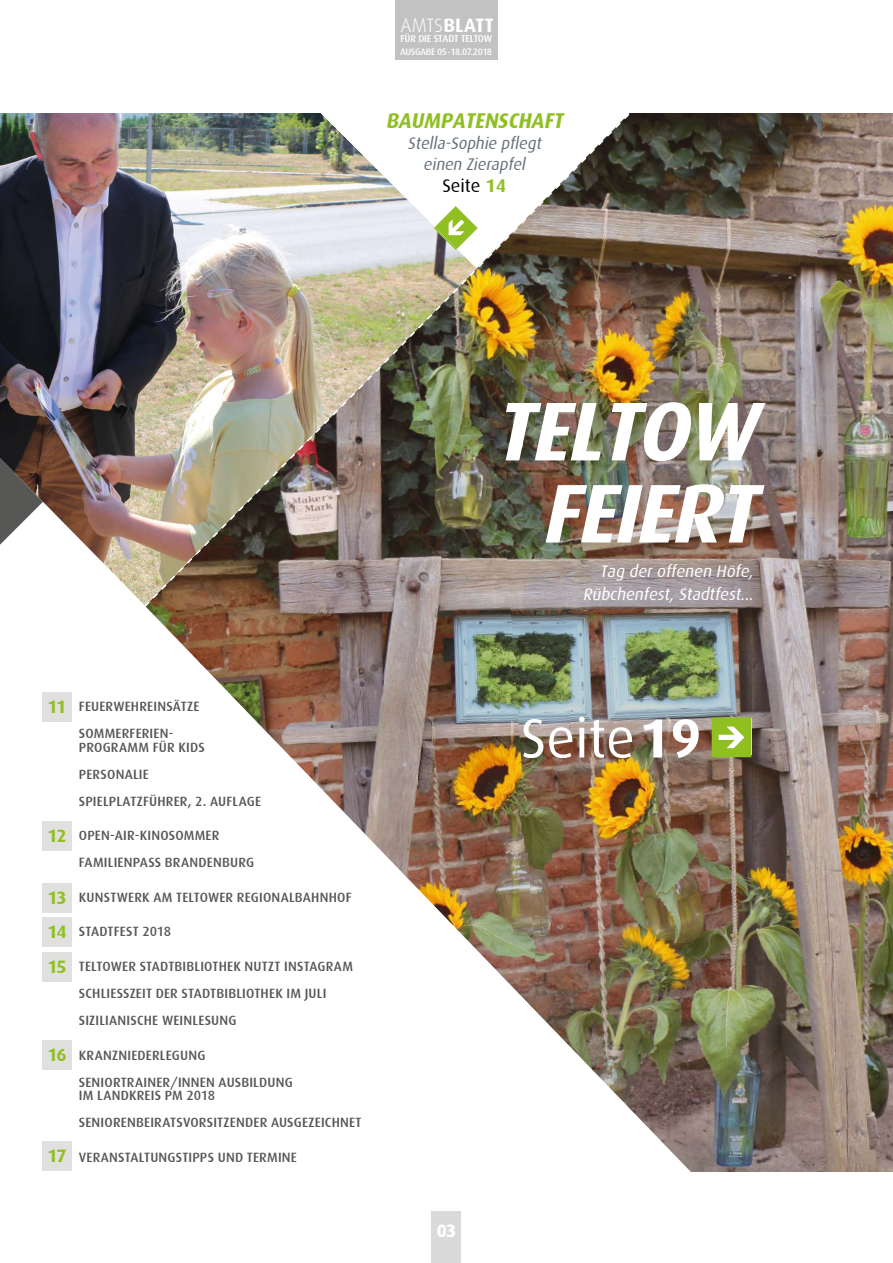
<style>
.page{position:relative;width:893px;height:1263px;background:#fff}
.page>*{position:absolute;margin:0;border:0;box-sizing:border-box;transform-origin:0 0}
.t1{font:italic 700 83.4px/82.1px "Dax";color:#fff;text-align:center}
.t2{font:55.05px "Dax";color:#fff}
.t3{font:italic 700 21.45px "Dax";color:#90bf21}
.t4{font:700 19.5px "Dax";letter-spacing:.005em;color:#fff}
.t5{font:18.3px "Dax";color:#000}
.t6{font:700 18px/34.3px "Dax";letter-spacing:-.06em;color:#90bf21}
.t7{font:700 18px "Dax";color:#fff}
.t8{font:italic 16.8px/23px "Dax";color:#fff;text-align:right}
.t9{font:italic 16.8px/21.6px "Dax";color:#66707b;text-align:center}
.t10{font:500 13.5px/27px "Dax";letter-spacing:.015em;color:#575756}
.t11{font:500 10.05px "Dax";letter-spacing:-.02em;color:#fff}
.t12{font:500 9.45px "Dax";letter-spacing:-.03em;color:#fff}
.s1{font-weight:300}
.s2{font-weight:700}
.s3{font-weight:700;color:#90bf21}
</style>
<div class="page">
<div style="left:42px;top:821px;width:30px;height:30px;background:#e0e0df"></div>
<div style="left:42px;top:692px;width:30px;height:30px;background:#e0e0df"></div>
<div style="left:42px;top:883px;width:30px;height:30px;background:#e0e0df"></div>
<img style="left:0;top:113px;width:136px;height:483px">
<img style="left:646px;top:113px;width:143px;height:243px">
<img style="left:789px;top:113px;width:104px;height:599px">
<img style="left:538px;top:616px;width:44px;height:443px">
<img style="left:482px;top:616px;width:57px;height:398px">
<img style="left:426px;top:616px;width:57px;height:340px">
<img style="left:370px;top:616px;width:56px;height:282px">
<img style="left:314px;top:616px;width:56px;height:223px">
<img style="left:546px;top:356px;width:278px;height:276px">
<img style="left:257px;top:616px;width:57px;height:165px">
<img style="left:201px;top:616px;width:56px;height:106px">
<img style="left:155px;top:616px;width:46px;height:48px">
<img style="left:564px;top:613px;width:278px;height:276px">
<img style="left:831px;top:712px;width:62px;height:158px">
<img style="left:582px;top:870px;width:260px;height:271px">
<img style="left:842px;top:866px;width:51px;height:306px">
<img style="left:661px;top:1127px;width:203px;height:45px">
<div style="left:432px;top:1212px;width:29px;height:51px;background:#dadada"></div>
<div style="left:396px;top:0;width:102px;height:59px;background:#c2c2c2"></div>
<img style="left:136px;top:113px;width:510px;height:503px">
<img style="left:434px;top:227px;width:23px;height:23px">
<svg style="left:435px;top:206px;width:43px;height:43px"></svg>
<div style="left:42px;top:917px;width:30px;height:30px;background:#e0e0df"></div>
<div style="left:42px;top:952px;width:30px;height:29px;background:#e0e0df"></div>
<div style="left:42px;top:1040px;width:30px;height:30px;background:#e0e0df"></div>
<div style="left:42px;top:1141px;width:30px;height:30px;background:#e0e0df"></div>
<svg style="left:712px;top:717px;width:39px;height:40px;background:#a1c844"></svg>
<h3 class="t4" style="left:400px;top:14px;width:95px"><span class="s1">AMTS</span>BLATT</h3>
<p class="t11" style="left:400px;top:33px;width:93px">FÜR DIE STADT TELTOW</p>
<p class="t12" style="left:400px;top:46px;width:93px">AUSGABE 05 <span class="s2">˙</span>18.07.2018</p>
<h3 class="t3" style="left:386px;top:108px;width:183px">BAUMPATENSCHAFT</h3>
<p class="t9" style="left:408px;top:132px;width:138px">Stella-Sophie pflegt einen Zierapfel</p>
<h3 class="t5" style="left:442px;top:176px;width:65px">Seite <span class="s3">14</span></h3>
<h3 class="t6" style="left:48px;top:690px;width:20px">11</h3>
<h3 class="t6" style="left:47px;top:819px;width:21px">12</h3>
<h3 class="t6" style="left:47px;top:881px;width:21px">13</h3>
<h3 class="t6" style="left:47px;top:915px;width:21px">14<br>15</h3>
<h3 class="t6" style="left:47px;top:1038px;width:21px">16</h3>
<h3 class="t6" style="left:47px;top:1139px;width:21px">17</h3>
<p class="t10" style="left:79px;top:693px;width:122px">FEUERWEHREINSÄTZE<br>SOMMERFERIEN-</p>
<p class="t10" style="left:79px;top:734px;width:184px">PROGRAMM FÜR KIDS<br>PERSONALIE<br>SPIELPLATZFÜHRER, 2. AUFLAGE</p>
<p class="t10" style="left:79px;top:822px;width:177px">OPEN-AIR-KINOSOMMER<br>FAMILIENPASS BRANDENBURG</p>
<p class="t10" style="left:79px;top:884px;width:274px">KUNSTWERK AM TELTOWER REGIONALBAHNHOF</p>
<p class="t10" style="left:79px;top:918px;width:94px">STADTFEST 2018</p>
<p class="t10" style="left:79px;top:953px;width:276px">TELTOWER STADTBIBLIOTHEK NUTZT INSTAGRAM<br>SCHLIESSZEIT DER STADTBIBLIOTHEK IM JULI<br>SIZILIANISCHE WEINLESUNG</p>
<p class="t10" style="left:79px;top:1041px;width:215px">KRANZNIEDERLEGUNG<br>SENIORTRAINER/INNEN AUSBILDUNG</p>
<p class="t10" style="left:79px;top:1082px;width:284px">IM LANDKREIS PM 2018<br>SENIORENBEIRATSVORSITZENDER AUSGEZEICHNET</p>
<p class="t10" style="left:79px;top:1143px;width:220px">VERANSTALTUNGSTIPPS UND TERMINE</p>
<h1 class="t1" style="left:493px;top:391px;width:284px">TELTOW<br>FEIERT</h1>
<p class="t8" style="left:583px;top:559px;width:175px">Tag der offenen Höfe,<br>Rübchenfest, Stadtfest...</p>
<h2 class="t2" style="left:521px;top:708px;width:182px">Seite<span class="s2">19</span></h2>
<h3 class="t7" style="left:437px;top:1220px;width:21px">03</h3>
</div>
